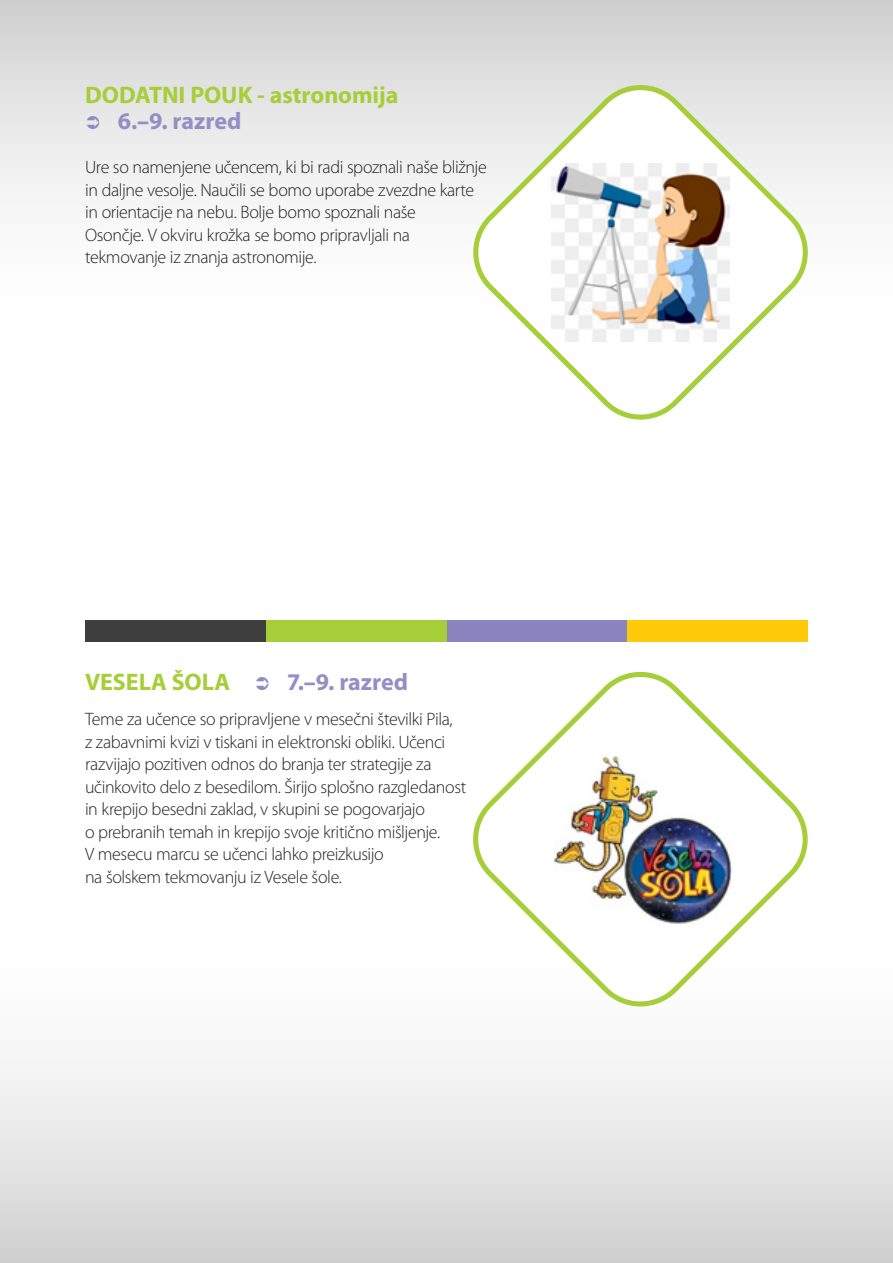
<style>
.page{position:relative;width:893px;height:1263px;background:#fff}
.page>*{position:absolute;margin:0;border:0;box-sizing:border-box;transform-origin:0 0}
.t1{font:700 24px/26px "Myriad Pro";letter-spacing:-.005em;color:#a6ce39}
.t2{font:700 24px "Myriad Pro";letter-spacing:-.005em;color:#948ec4}
.t3{font:300 18px/22.5px "Myriad Pro";letter-spacing:-.02em;color:#231f20}
.s1{color:#948ec4}
.s2{font-weight:900;color:#948ec4}
.s3{font-weight:900}
</style>
<div class="page">
<div style="left:0;top:0;width:893px;height:334px;background:linear-gradient(to bottom,#d4d4d4,#fff)"></div>
<div style="left:85px;top:621px;width:181px;height:21px;background:#3e3e3f"></div>
<div style="left:446px;top:621px;width:181px;height:21px;background:#8b85bf"></div>
<div style="left:266px;top:621px;width:180px;height:21px;background:#a6ce39"></div>
<div style="left:627px;top:621px;width:181px;height:21px;background:#feca0a"></div>
<div style="left:0;top:929px;width:893px;height:334px;background:linear-gradient(to bottom,#fff,#d4d4d4)"></div>
<svg style="left:471px;top:76px;width:346px;height:344px"></svg>
<svg style="left:471px;top:672px;width:346px;height:344px"></svg>
<svg style="left:87px;top:116px;width:12px;height:13px"></svg>
<p class="t1" style="left:118px;top:81px;width:282px;text-indent:-33px">DODATNI POUK - astronomija<br><span class="s1">6.</span><span class="s2">–</span><span class="s1">9. razred</span></p>
<p class="t3" style="left:85px;top:156px;width:403px">Ure so namenjene učencem, ki bi radi spoznali naše bližnje in daljne vesolje. Naučili se bomo uporabe zvezdne karte in orientacije na nebu. Bolje bomo spoznali naše<br>Osončje. V okviru krožka se bomo pripravljali na tekmovanje iz znanja astronomije.</p>
<p class="t1" style="left:85px;top:668px;width:147px">VESELA ŠOLA</p>
<p class="t2" style="left:287px;top:666px;width:123px">7.<span class="s3">–</span>9. razred</p>
<p class="t3" style="left:85px;top:708px;width:383px">Teme za učence so pripravljene v mesečni številki Pila,<br>z zabavnimi kvizi v tiskani in elektronski obliki. Učenci razvijajo pozitiven odnos do branja ter strategije za učinkovito delo z besedilom. Širijo splošno razgledanost in krepijo besedni zaklad, v skupini se pogovarjajo<br>o prebranih temah in krepijo svoje kritično mišljenje.<br>V mesecu marcu se učenci lahko preizkusijo<br>na šolskem tekmovanju iz Vesele šole.</p>
</div>
